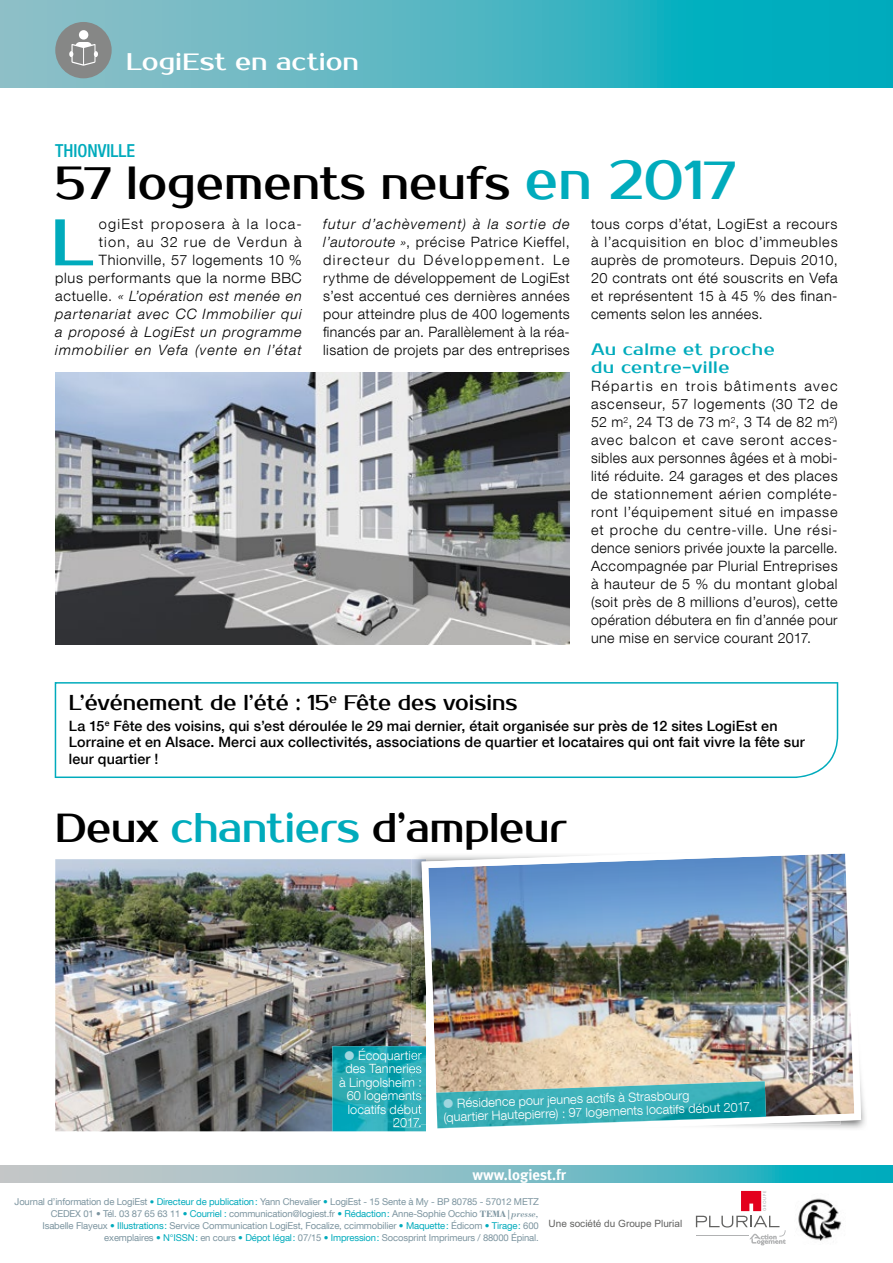
<style>
.page{position:relative;width:893px;height:1263px;background:#fff}
.page>*{position:absolute;margin:0;border:0;box-sizing:border-box;transform-origin:0 0}
.t1{font:65.7px "Prosto One";color:#00abbc}
.t2{font:46.2px "Prosto One";color:#000;scale:.91 1}
.t3{font:41.25px "Prosto One";letter-spacing:-.015em;color:#000;scale:.91 1}
.t4{font:24px "Prosto One";color:#fff}
.t5{font:21.45px "Prosto One";color:#000;scale:.91 1}
.t6{font:500 condensed 18px "Helvetica Neue LT Com";color:#00abbc}
.t7{font:16.5px/18px "Prosto One";letter-spacing:.03em;color:#00abbc}
.t8{font:700 15px "Meta Plus";color:#fff}
.t9{font:300 14.25px/18px "Helvetica Neue LT Com";letter-spacing:.03em;color:#000;text-align:justify}
.t10{font:italic 300 14.25px/18px "Helvetica Neue LT Com";letter-spacing:.055em;color:#000;text-align:right}
.t11{font:500 14.25px/16.5px "Helvetica Neue LT Com";letter-spacing:.01em;color:#000}
.t12{font:300 12.75px/13.5px "Helvetica Neue LT Com";letter-spacing:.005em;color:#fff;text-align:right}
.t13{font:10.05px "Arial";color:#626261}
.t14{font:9.45px/12px "Helvetica Neue LT Com";letter-spacing:-.015em;color:#7d95a0;text-align:right}
.t15{font:500 4.05px "Futura";letter-spacing:.18em;color:#b1b2b3}
.s1{font-size:54.45px;color:#00abbc}
.s2{font-style:normal}
.s3{font-style:italic}
.s4{color:#00abbc}
.s5{color:#9fd6df}
.s6{font-size:9px;color:#00abbc}
.s7{font-family:"Bodoni Std";font-weight:700}
.s8{font-family:"Bodoni Std";font-style:italic}
</style>
<div class="page">
<svg style="left:0;top:0;width:893px;height:88px;background:#47b5c2"></svg>
<div style="left:55px;top:22px;width:57px;height:56px;background:#868786;border-radius:50%"></div>
<svg style="left:69px;top:30px;width:29px;height:36px"></svg>
<svg style="left:0;top:1166px;width:893px;height:17px;background:#7bbcc5"></svg>
<img style="left:55px;top:372px;width:515px;height:272px">
<img style="left:55px;top:859px;width:356px;height:272px">
<img style="left:332px;top:1046px;width:90px;height:85px">
<img style="left:359px;top:1048px;width:52px;height:14px">
<img style="left:346px;top:1064px;width:65px;height:9px">
<img style="left:340px;top:1077px;width:71px;height:12px">
<img style="left:347px;top:1091px;width:64px;height:12px">
<img style="left:349px;top:1104px;width:62px;height:10px">
<img style="left:394px;top:1118px;width:26px;height:9px">
<img style="left:411px;top:859px;width:11px;height:205px">
<img style="left:411px;top:1048px;width:11px;height:14px">
<svg style="left:411px;top:1064px;width:11px;height:60px"></svg>
<img style="left:422px;top:853px;width:439px;height:279px">
<img style="left:436px;top:1081px;width:330px;height:12px">
<svg style="left:436px;top:1093px;width:330px;height:35px;background:#50b7be"></svg>
<svg style="left:55px;top:682px;width:783px;height:96px"></svg>
<img style="left:798px;top:1198px;width:43px;height:43px">
<svg style="left:696px;top:1191px;width:90px;height:54px"></svg>
<h3 class="t4" style="left:126px;top:48px;width:234px">LogiEst en action</h3>
<p class="t6" style="left:55px;top:140px;width:81px">THIONVILLE</p>
<h2 class="t2" style="left:55px;top:156px;width:749px">57 logements neufs <span class="s1">en 2017</span></h2>
<h1 class="t1" style="left:51px;top:204px;width:45px">L</h1>
<p class="t10" style="left:55px;top:215px;width:248px"><span class="s2">ogiEst proposera à la loca-<br>tion, au 32 rue de Verdun à<br>Thionville, 57 logements 10 %<br>plus performants que la norme BBC actuelle.</span> « L’opération est menée en partenariat avec CC Immobilier qui a proposé à LogiEst un programme immobilier en Vefa (vente en l’état</p>
<p class="t9" style="left:323px;top:215px;width:248px"><span class="s3">futur d’achèvement) à la sortie de l’autoroute »</span>, précise Patrice Kieffel, directeur du Développement. Le rythme de développement de LogiEst s’est accentué ces dernières années pour atteindre plus de 400 logements financés par an. Parallèlement à la réa&shy;lisation de projets par des entreprises</p>
<p class="t9" style="left:591px;top:215px;width:248px">tous corps d’état, LogiEst a recours à l’acquisition en bloc d’immeubles auprès de promoteurs. Depuis 2010, 20 contrats ont été souscrits en Vefa et représentent 15 à 45 % des finan&shy;cements selon les années.</p>
<p class="t7" style="left:591px;top:341px;width:185px">Au calme et proche du centre-ville</p>
<p class="t9" style="left:591px;top:377px;width:248px">Répartis en trois bâtiments avec ascenseur, 57 logements (30 T2 de 52 m<sup>2</sup>, 24 T3 de 73 m<sup>2</sup>, 3 T4 de 82 m<sup>2</sup>) avec balcon et cave seront acces&shy;sibles aux personnes âgées et à mobi&shy;lité réduite. 24 garages et des places de stationnement aérien compléte&shy;ront l’équipement situé en impasse et proche du centre-ville. Une rési&shy;dence seniors privée jouxte la parcelle.<br>Accompagnée par Plurial Entreprises à hauteur de 5 % du montant global (soit près de 8 millions d’euros), cette opération débutera en fin d’année pour une mise en service courant 2017.</p>
<h3 class="t5" style="left:69px;top:690px;width:494px">L’événement de l’été : 15<sup>e</sup> Fête des voisins</h3>
<p class="t11" style="left:69px;top:717px;width:737px">La 15<sup>e</sup> Fête des voisins, qui s’est déroulée le 29 mai dernier, était organisée sur près de 12 sites LogiEst en<br>Lorraine et en Alsace. Merci aux collectivités, associations de quartier et locataires qui ont fait vivre la fête sur leur quartier !</p>
<h3 class="t3" style="left:55px;top:803px;width:564px">Deux <span class="s4">chantiers</span> d’ampleur</h3>
<p class="t12" style="left:339px;top:1048px;width:84px"><span class="s5">●</span> Écoquartier des Tanneries à Lingolsheim :<br>60 logements locatifs début<br>2017.</p>
<p class="t12" style="left:443px;top:1096px;width:310px;text-align:left;rotate:-2deg"><span class="s5">●</span> Résidence pour jeunes actifs à Strasbourg<br>(quartier Hautepierre) : 97 logements locatifs début 2017.</p>
<p class="t8" style="left:473px;top:1166px;width:95px">www.logiest.fr</p>
<p class="t14" style="left:15px;top:1195px;width:526px">Journal d’information de LogiEst <span class="s6">•</span> <span class="s4">Directeur de publication :</span> Yann Chevalier <span class="s4">•</span> LogiEst - 15 Sente à My - BP 80785 - 57012 METZ CEDEX 01 • Tél. 03 87 65 63 11 <span class="s4">• Courriel :</span> communication@logiest.fr <span class="s4">• Rédaction :</span> Anne-Sophie Occhio <span class="s7">TEMA|</span><span class="s8">presse,<br></span>Isabelle Flayeux <span class="s4">• Illustrations :</span> Service Communication LogiEst, Focalize, ccimmobilier <span class="s4">• Maquette :</span> Édicom <span class="s4">• Tirage :</span> 600 exemplaires <span class="s4">• N°ISSN :</span> en cours <span class="s4">• Dépot légal :</span> 07/15 <span class="s4">• Impression :</span> Socosprint Imprimeurs / 88000 Épinal.</p>
<p class="t13" style="left:538px;top:1217px;width:135px">Une société du Groupe Plurial</p>
<p class="t13" style="left:549px;top:1217px;width:135px">Une société du Groupe Plurial</p>
<p class="t15" style="left:762px;top:1211px;width:22px;rotate:-90deg">GROUPE</p>
</div>
